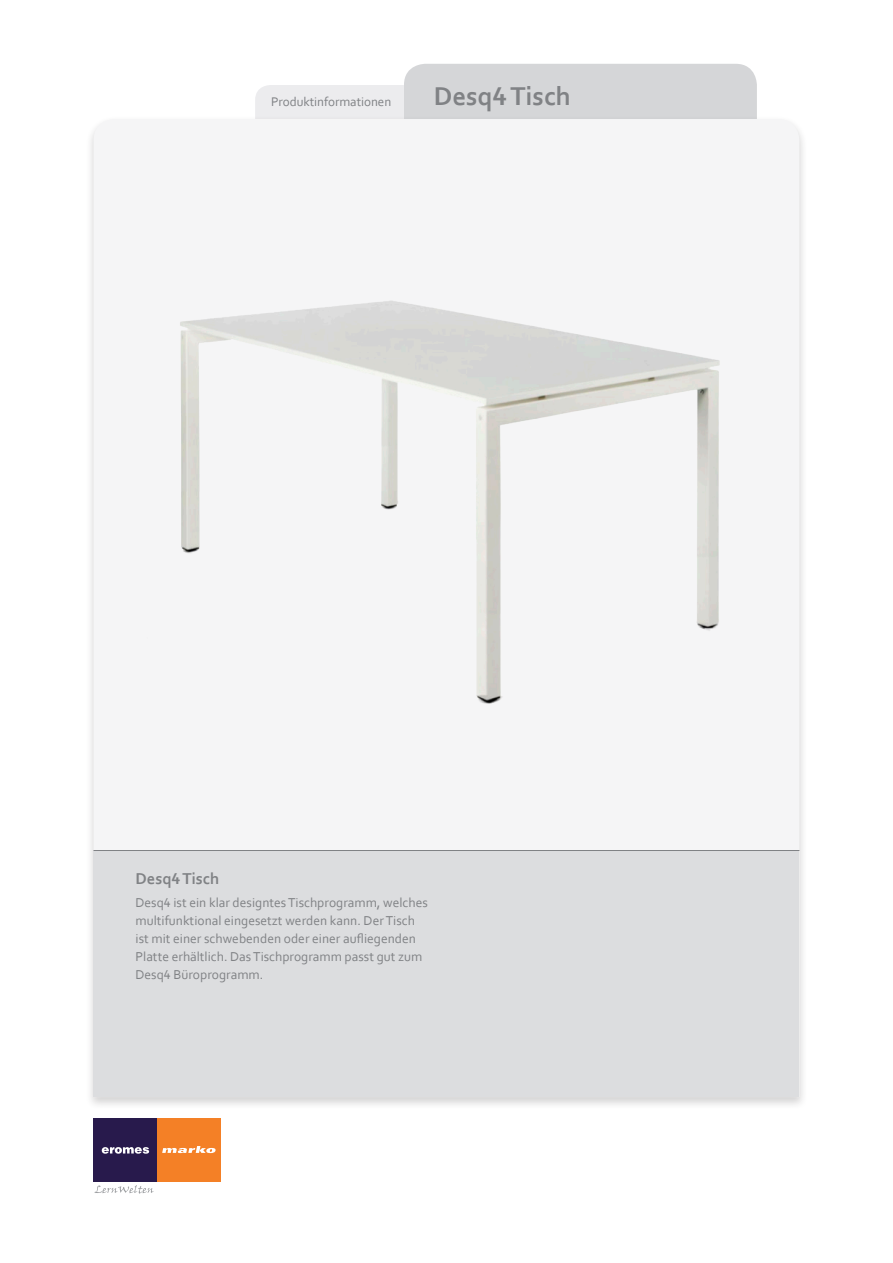
<style>
.page{position:relative;width:893px;height:1263px;background:#fff}
.page>*{position:absolute;margin:0;border:0;box-sizing:border-box;transform-origin:0 0}
.kop{font:700 27px "Corbel";color:#808285}
.tussenkopje_bold{font:700 16.5px "Corbel";color:#808285}
.body_LL{font:13.5px/18px "Corbel";color:#808285}
.t1{font:13.2px "Corbel";letter-spacing:-.005em;color:#808285}
</style>
<div class="page">
<svg style="left:255px;top:64px;width:502px;height:51px;background:#dedfe0"></svg>
<div style="left:85px;top:115px;width:723px;height:995px;background:#231f20;opacity:.2"></div>
<div style="left:94px;top:119px;width:705px;height:731px;background:#f5f5f6"></div>
<div style="left:94px;top:850px;width:705px;height:247px;background:#dcdddf"></div>
<hr style="left:94px;top:850px;width:705px;height:1px;background:#808285">
<img style="left:97px;top:202px;width:706px;height:588px">
<div style="left:157px;top:1118px;width:64px;height:64px;background:#f48026"></div>
<svg style="left:162px;top:1146px;width:54px;height:7px"></svg>
<div style="left:94px;top:1118px;width:63px;height:64px;background:#281a4c"></div>
<svg style="left:102px;top:1147px;width:47px;height:7px"></svg>
<svg style="left:94px;top:1185px;width:60px;height:8px"></svg>
<p class="t1" style="left:271px;top:94px;width:122px">Produktinformationen</p>
<p class="kop" style="left:434px;top:80px;width:139px">Desq4 Tisch</p>
<p class="tussenkopje_bold" style="left:136px;top:868px;width:85px">Desq4 Tisch</p>
<p class="body_LL" style="left:136px;top:893px;width:294px">Desq4 ist ein klar designtes Tischprogramm, welches multifunktional eingesetzt werden kann. Der Tisch ist mit einer schwebenden oder einer aufliegenden Platte erhältlich. Das Tischprogramm passt gut zum Desq4 Büroprogramm.</p>
</div>
